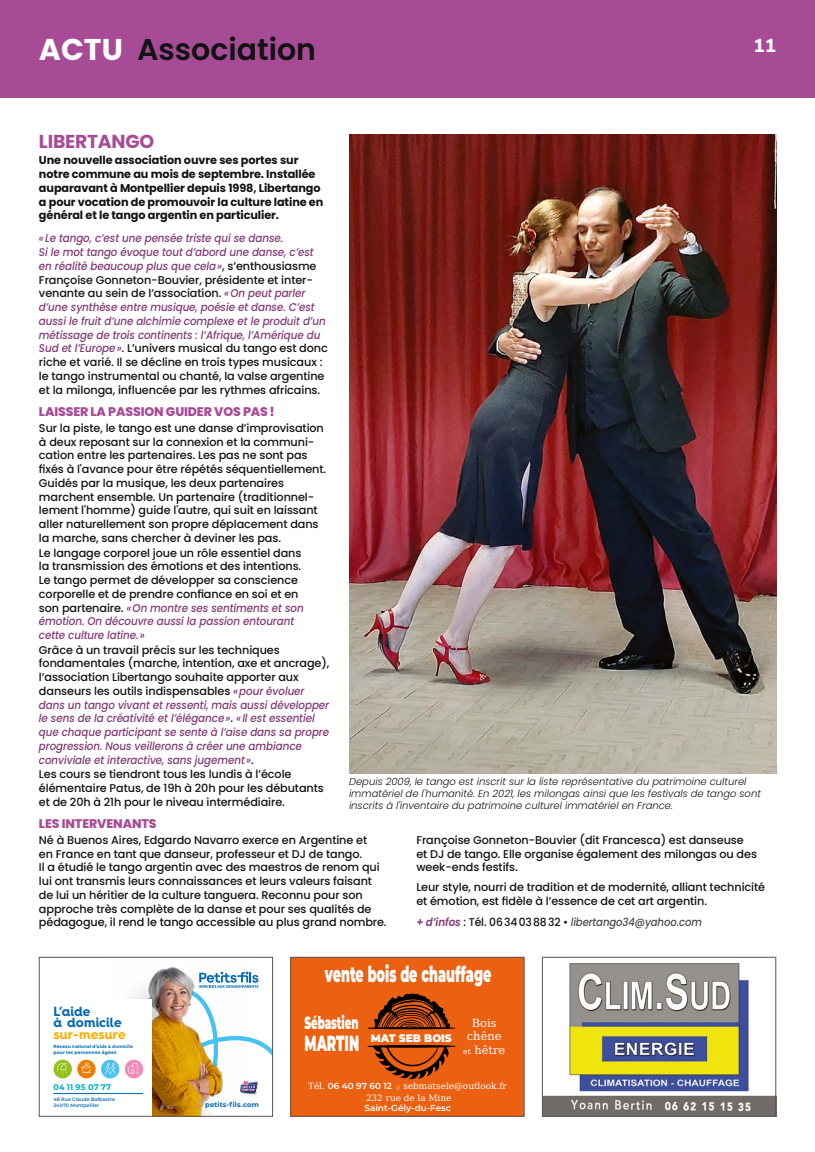
<style>
.page{position:relative;width:815px;height:1152px;background:#fff}
.page>*{position:absolute;margin:0;border:0;box-sizing:border-box;transform-origin:0 0}
.t1{font:600 30px "Poppins";color:#131313}
.t2{font:700 30px "Poppins";color:#fff}
.t3{font:900 21.88px "Montserrat";color:#fff;scale:.58 1}
.t4{font:700 18.75px "Poppins";letter-spacing:-.01em;color:#a84b97}
.t5{font:800 18.75px "Nunito Sans";color:#fff}
.t6{font:900 17.5px "Montserrat";color:#fff;scale:.58 1}
.t7{font:700 13.38px/11.2px "Hurme Geometric Sans 4";letter-spacing:.005em;color:#0069b3}
.t8{font:700 13.38px "Hurme Geometric Sans 4";letter-spacing:.01em;color:#f9ae00}
.t9{font:800 12.5px "Poppins";letter-spacing:-.01em;color:#a84b97}
.t10{font:500 11.25px/13.8px "Poppins";letter-spacing:-.01em;color:#131313}
.t11{font:italic 500 11.25px/13.8px "Poppins";letter-spacing:-.01em;color:#833a76;scale:.92 1}
.t12{font:700 11.25px/13.8px "Poppins";letter-spacing:-.01em;color:#131313}
.t13{font:italic 500 11.25px "Poppins";letter-spacing:-.01em;color:#4b4b4a;scale:.9 1}
.t14{font:11.25px/13.5px "DejaVu Math Te X Gyre";color:#fff;text-align:center}
.t15{font:900 10.88px "Montserrat";color:#fff;scale:.96 1}
.t16{font:italic 300 10px/11.8px "Poppins";color:#131313}
.t17{font:8.75px "DejaVu Math Te X Gyre";color:#fff}
.t18{font:600 8.75px "Montserrat";color:#fff}
.t19{font:700 8.25px "Montserrat";letter-spacing:.025em;color:#00aec2}
.t20{font:700 6.88px "Montserrat";letter-spacing:.025em;color:#0069b3}
.t21{font:600 4.88px/6.2px "Montserrat";letter-spacing:.02em;color:#0069b3}
.t22{font:700 4.62px "Montserrat";letter-spacing:.02em;color:#0069b3}
.t23{font:700 4.5px "Montserrat";letter-spacing:.02em;color:#0069b3}
.s1{font-style:normal;color:#131313}
.s2{font-style:italic;color:#833a76}
.s3{font-weight:600;color:#833a76}
.s4{font-size:4.62px}
.s5{font-size:7.5px}
.s6{font-family:"Montserrat";font-weight:600}
.s7{font-size:5px}
</style>
<div class="page">
<img style="left:152px;top:967px;width:62px;height:147px">
<hr style="left:53px;top:1093px;width:90px;height:1px;background:#0069b3">
<div style="left:54px;top:1059px;width:18px;height:19px;background:#94c11a;border-radius:50%"></div>
<svg style="left:57px;top:1063px;width:11px;height:12px"></svg>
<div style="left:125px;top:1059px;width:18px;height:19px;background:#f08bb8;border-radius:50%"></div>
<svg style="left:77px;top:1059px;width:19px;height:19px"></svg>
<svg style="left:81px;top:1062px;width:10px;height:10px"></svg>
<div style="left:101px;top:1059px;width:18px;height:19px;background:#4ac2f1;border-radius:50%"></div>
<svg style="left:105px;top:1063px;width:11px;height:11px"></svg>
<img style="left:128px;top:971px;width:143px;height:125px">
<div style="left:39px;top:957px;width:234px;height:159px;border:1px solid #565655"></div>
<img style="left:544px;top:963px;width:230px;height:151px">
<div style="left:542px;top:957px;width:234px;height:159px;border:1px solid #565655"></div>
<div style="left:291px;top:957px;width:233px;height:159px;background:#eb6011"></div>
<svg style="left:368px;top:1045px;width:87px;height:34px"></svg>
<svg style="left:368px;top:993px;width:87px;height:36px"></svg>
<div style="left:291px;top:957px;width:233px;height:159px;border:1px solid #565655"></div>
<img style="left:349px;top:135px;width:427px;height:638px">
<div style="left:0;top:0;width:815px;height:97px;background:#a84b97"></div>
<h1 class="t1" style="left:137px;top:32px;width:181px">Association</h1>
<h1 class="t2" style="left:39px;top:32px;width:85px">ACTU</h1>
<h3 class="t5" style="left:753px;top:32px;width:24px">11</h3>
<h3 class="t4" style="left:39px;top:130px;width:117px">LIBERTANGO</h3>
<p class="t12" style="left:39px;top:154px;width:286px">Une nouvelle association ouvre ses portes sur notre commune au mois de septembre. Installée auparavant à Montpellier depuis 1998, Libertango a pour vocation de promouvoir la culture latine en général et le tango argentin en particulier.</p>
<p class="t11" style="left:39px;top:232px;width:316px">«Le tango, c’est une pensée triste qui se danse.<br>Si le mot tango évoque tout d’abord une danse, c’est en réalité beaucoup plus que cela»<span class="s1">, s’enthousiasme Françoise Gonneton-Bouvier, présidente et inter&shy;venante au sein de l’association.</span> «On peut parler d’une synthèse entre musique, poésie et danse. C’est aussi le fruit d’une alchimie complexe et le produit d’un métissage de trois continents : l’Afrique, l’Amérique du Sud et l’Europe»<span class="s1">. L’univers musical du tango est donc riche et varié. Il se décline en trois types musicaux : le tango instrumental ou chanté, la valse argentine et la milonga, influencée par les rythmes africains.</span></p>
<p class="t9" style="left:39px;top:404px;width:237px">LAISSER LA PASSION GUIDER VOS PAS!</p>
<p class="t10" style="left:39px;top:421px;width:289px">Sur la piste, le tango est une danse d’improvisation à deux reposant sur la connexion et la communi&shy;cation entre les partenaires. Les pas ne sont pas fixés à l'avance pour être répétés séquentiellement.<br>Guidés par la musique, les deux partenaires marchent ensemble. Un partenaire (traditionnel&shy;lement l'homme) guide l'autre, qui suit en laissant aller naturellement son propre déplacement dans la marche, sans chercher à deviner les pas.<br>Le langage corporel joue un rôle essentiel dans<br>la transmission des émotions et des intentions.<br>Le tango permet de développer sa conscience corporelle et de prendre confiance en soi et en<br>son partenaire. <span class="s2">«On montre ses sentiments et son émotion. On découvre aussi la passion entourant<br>cette culture latine.»</span></p>
<p class="t10" style="left:39px;top:643px;width:292px">Grâce à un travail précis sur les techniques fondamentales (marche, intention, axe et ancrage), l’association Libertango souhaite apporter aux danseurs les outils indispensables <span class="s2">«pour évoluer dans un tango vivant et ressenti, mais aussi développer le sens de la créativité et l’élégance»</span>. <span class="s2">«Il est essentiel que chaque participant se sente à l’aise dans sa propre progression. Nous veillerons à créer une ambiance conviviale et interactive, sans jugement»</span>.<br>Les cours se tiendront tous les lundis à l’école élémentaire Patus, de 19h à 20h pour les débutants et de 20h à 21h pour le niveau intermédiaire.</p>
<p class="t9" style="left:39px;top:816px;width:119px">LES INTERVENANTS</p>
<p class="t10" style="left:39px;top:833px;width:349px">Né à Buenos Aires, Edgardo Navarro exerce en Argentine et<br>en France en tant que danseur, professeur et DJ de tango.<br>Il a étudié le tango argentin avec des maestros de renom qui lui ont transmis leurs connaissances et leurs valeurs faisant de lui un héritier de la culture tanguera. Reconnu pour son approche très complète de la danse et pour ses qualités de pédagogue, il rend le tango accessible au plus grand nombre.</p>
<p class="t10" style="left:416px;top:833px;width:342px">Françoise Gonneton-Bouvier (dit Francesca) est danseuse et DJ de tango. Elle organise également des milongas ou des week‑ ends festifs.</p>
<p class="t16" style="left:349px;top:776px;width:413px">Depuis 2009, le tango est inscrit sur la liste représentative du patrimoine culturel immatériel de l'humanité. En 2021, les milongas ainsi que les festivals de tango sont inscrits à l'inventaire du patrimoine culturel immatériel en France.</p>
<p class="t10" style="left:416px;top:880px;width:350px">Leur style, nourri de tradition et de modernité, alliant technicité et émotion, est fidèle à l’essence de cet art argentin.</p>
<p class="t13" style="left:416px;top:915px;width:319px"><span class="s3">+ d’infos</span> <span class="s1">: Tél. 0634038832 •</span> libertango34@yahoo.com</p>
<p class="t7" style="left:53px;top:1005px;width:70px">L’aide<br>à domicile</p>
<p class="t8" style="left:53px;top:1024px;width:74px">sur-mesure</p>
<p class="t23" style="left:53px;top:1043px;width:81px">Réseau national d’aide à domi<span class="s4">cile</span></p>
<p class="t22" style="left:53px;top:1048px;width:65px">pour les personnes âgées</p>
<p class="t19" style="left:53px;top:1081px;width:59px">04 11 95 07 77</p>
<p class="t21" style="left:53px;top:1096px;width:63px">48 Rue Claude Balbastre<br>34070 Montpellier</p>
<p class="t20" style="left:205px;top:1100px;width:55px">petits-fils.com</p>
<h2 class="t3" style="left:325px;top:957px;width:289px">vente bois de chauffage</h2>
<h3 class="t6" style="left:304px;top:1009px;width:95px">Sébastien</h3>
<p class="t14" style="left:463px;top:1016px;width:44px">Bois chêne <span class="s5">et</span> hêtre</p>
<p class="t15" style="left:371px;top:1029px;width:86px">MAT SEB BOIS</p>
<h2 class="t3" style="left:305px;top:1026px;width:96px">MARTIN</h2>
<p class="t17" style="left:308px;top:1080px;width:200px">Tél. <span class="s6">06 40 97 60 12</span> <span class="s7">//</span> sebmatsele@outlook.fr</p>
<p class="t17" style="left:366px;top:1092px;width:87px">232 rue de la Mine</p>
<p class="t18" style="left:364px;top:1102px;width:88px">Saint-Gély-du-Fesc</p>
</div>
